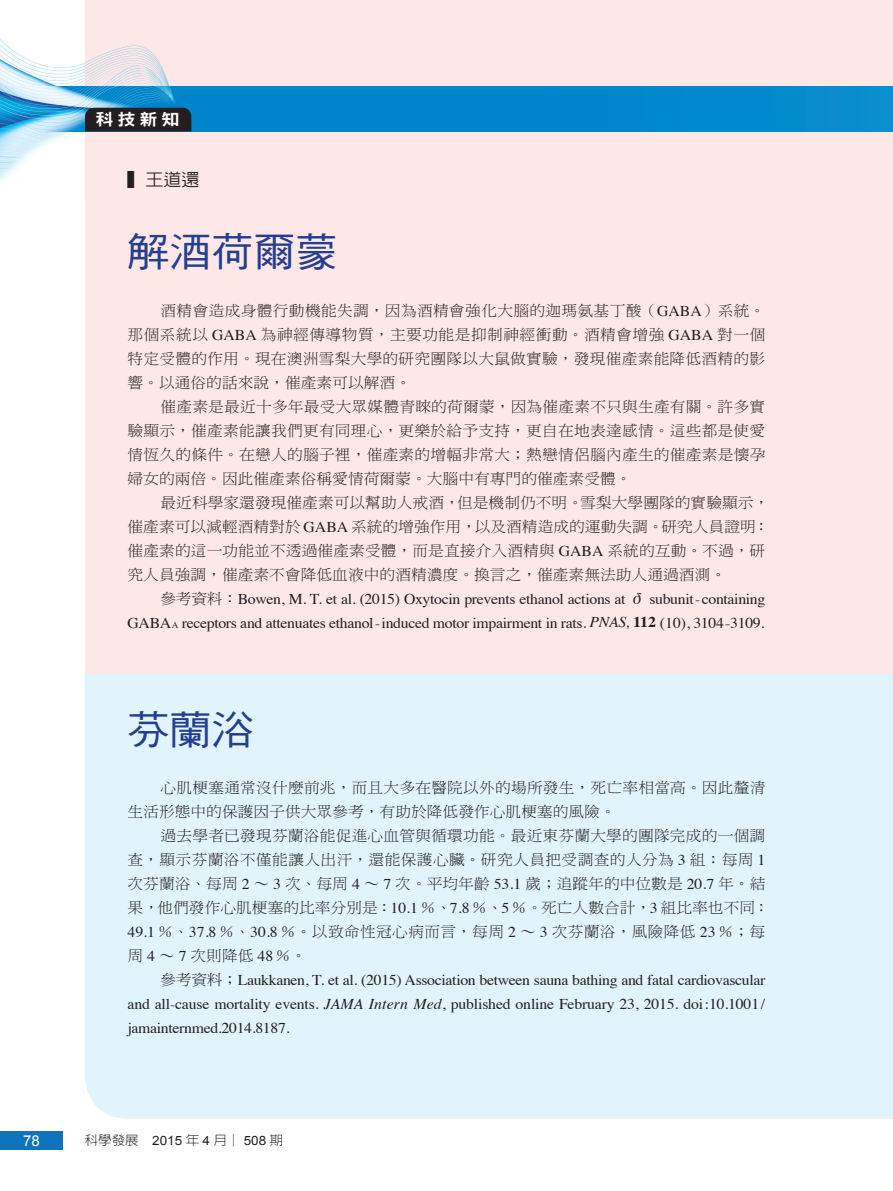
<style>
.page{position:relative;width:893px;height:1191px;background:#fff}
.page>*{position:absolute;margin:0;border:0;box-sizing:border-box;transform-origin:0 0}
.t1{font:39.9px "DF Hei Std W5";color:#253f8e;scale:1.05 1}
.t2{font:500 17.1px "AR New Hei B5";color:#231f20;scale:1.05 1}
.t3{font:16.2px "DF Hei Std W9";color:#fff;scale:1.11 1}
.t4{font:15px/24px "DF Ming Std W3";color:#231f20;scale:1.05 1}
.t5{font:15px/24px "Times";letter-spacing:-.02em;color:#231f20;text-align:right;scale:1.05 1}
.t6{font:15px "Arial";color:#fff}
.t7{font:300 12.9px "AR New Hei B5";color:#231f20;scale:1.05 1}
.s1{font-family:"Times"}
.s2{font-family:"DF Ming Std W3"}
.s3{font-family:"Hira Min Pro W3"}
.s4{font-size:8.7px}
.s5{font-style:italic}
.s6{font-weight:700}
.s7{font-family:"Arial";font-weight:400}
</style>
<div class="page">
<div style="left:0;top:1131px;width:62px;height:18px;background:#1074bc"></div>
<div style="left:85px;top:0;width:808px;height:674px;background:#fde8e7"></div>
<div style="left:85px;top:674px;width:808px;height:444px;background:#e1f4fc"></div>
<div style="left:226px;top:86px;width:667px;height:45px;background:#0084cb"></div>
<img style="left:0;top:0;width:226px;height:195px">
<div style="left:85px;top:108px;width:106px;height:23px;background:#231f20"></div>
<p class="t3" style="left:96px;top:111px;width:77px">科技新知</p>
<p class="t2" style="left:128px;top:171px;width:70px">▍王道還</p>
<h1 class="t1" style="left:128px;top:230px;width:201px">解酒荷爾蒙</h1>
<p class="t4" style="left:128px;top:298px;width:609px;text-align:justify;text-indent:33px">酒精會造成身體行動機能失調，因為酒精會強化大腦的迦瑪氨基丁酸（<span class="s1">GABA</span>）系統。那個系統以 <span class="s1">GABA</span> 為神經傳導物質，主要功能是抑制神經衝動。酒精會增強 <span class="s1">GABA</span> 對一個特定受體的作用。現在澳洲雪梨大學的研究團隊以大鼠做實驗，發現催產素能降低酒精的影響。以通俗的話來說，催產素可以解酒。</p>
<p class="t4" style="left:128px;top:394px;width:609px;text-align:justify;text-indent:33px">催產素是最近十多年最受大眾媒體青睞的荷爾蒙，因為催產素不只與生產有關。許多實驗顯示，催產素能讓我們更有同理心，更樂於給予支持，更自在地表達感情。這些都是使愛情恆久的條件。在戀人的腦子裡，催產素的增幅非常大；熱戀情侶腦內產生的催產素是懷孕婦女的兩倍。因此催產素俗稱愛情荷爾蒙。大腦中有專門的催產素受體。</p>
<p class="t4" style="left:128px;top:490px;width:613px;text-indent:33px">最近科學家還發現催產素可以幫助人戒酒，但是機制仍不明。雪梨大學團隊的實驗顯示，催產素可以減輕酒精對於 <span class="s1">GABA</span> 系統的增強作用，以及酒精造成的運動失調。研究人員證明：催產素的這一功能並不透過催產素受體，而是直接介入酒精與 <span class="s1">GABA</span> 系統的互動。不過，研究人員強調，催產素不會降低血液中的酒精濃度。換言之，催產素無法助人通過酒測。</p>
<p class="t5" style="left:128px;top:585px;width:609px"><span class="s2">參考資料：</span>Bowen, M. T. et al. (2015) Oxytocin prevents ethanol actions at <span class="s3">δ</span> subunit - containing<br>GABA <span class="s4">A</span> receptors and attenuates ethanol - induced motor impairment in rats. <span class="s5">PNAS,</span> <span class="s6">112</span> (10), 3104 -3109.</p>
<h1 class="t1" style="left:128px;top:707px;width:121px">芬蘭浴</h1>
<p class="t4" style="left:128px;top:775px;width:609px;text-indent:33px">心肌梗塞通常沒什麼前兆，而且大多在醫院以外的場所發生，死亡率相當高。因此釐清生活形態中的保護因子供大眾參考，有助於降低發作心肌梗塞的風險。</p>
<p class="t4" style="left:128px;top:823px;width:613px;text-indent:33px">過去學者已發現芬蘭浴能促進心血管與循環功能。最近東芬蘭大學的團隊完成的一個調查，顯示芬蘭浴不僅能讓人出汗，還能保護心臟。研究人員把受調查的人分為 <span class="s1">3</span> 組：每周 <span class="s1">1</span>次芬蘭浴、每周 <span class="s1">2</span> ∼ <span class="s1">3</span> 次、每周 <span class="s1">4</span> ∼ <span class="s1">7</span> 次。平均年齡 <span class="s1">53.1</span> 歲；追蹤年的中位數是 <span class="s1">20.7</span> 年。結果，他們發作心肌梗塞的比率分別是：<span class="s1">10.1</span> ％、<span class="s1">7.8</span> ％、<span class="s1">5</span> ％。死亡人數合計，<span class="s1">3</span> 組比率也不同：<span class="s1">49.1</span> ％、<span class="s1">37.8</span> ％、<span class="s1">30.8</span> ％。以致命性冠心病而言，每周 <span class="s1">2</span> ∼ <span class="s1">3</span> 次芬蘭浴，風險降低 <span class="s1">23</span> ％；每周 <span class="s1">4</span> ∼ <span class="s1">7</span> 次則降低 <span class="s1">48</span> ％。</p>
<p class="t5" style="left:128px;top:967px;width:609px;text-align:justify;text-indent:33px"><span class="s2">參考資料；</span>Laukkanen, T. et al. (2015) Association between sauna bathing and fatal cardiovascular and all-cause mortality events. <span class="s5">JAMA Intern Med</span>, published online February 23, 2015. doi :10.1001 / jamainternmed.2014.8187.</p>
<p class="t6" style="left:23px;top:1131px;width:18px">78</p>
<p class="t7" style="left:85px;top:1133px;width:190px">科學發展　<span class="s7">2015</span> 年 <span class="s7">4</span> 月│ <span class="s7">508</span> 期</p>
</div>
